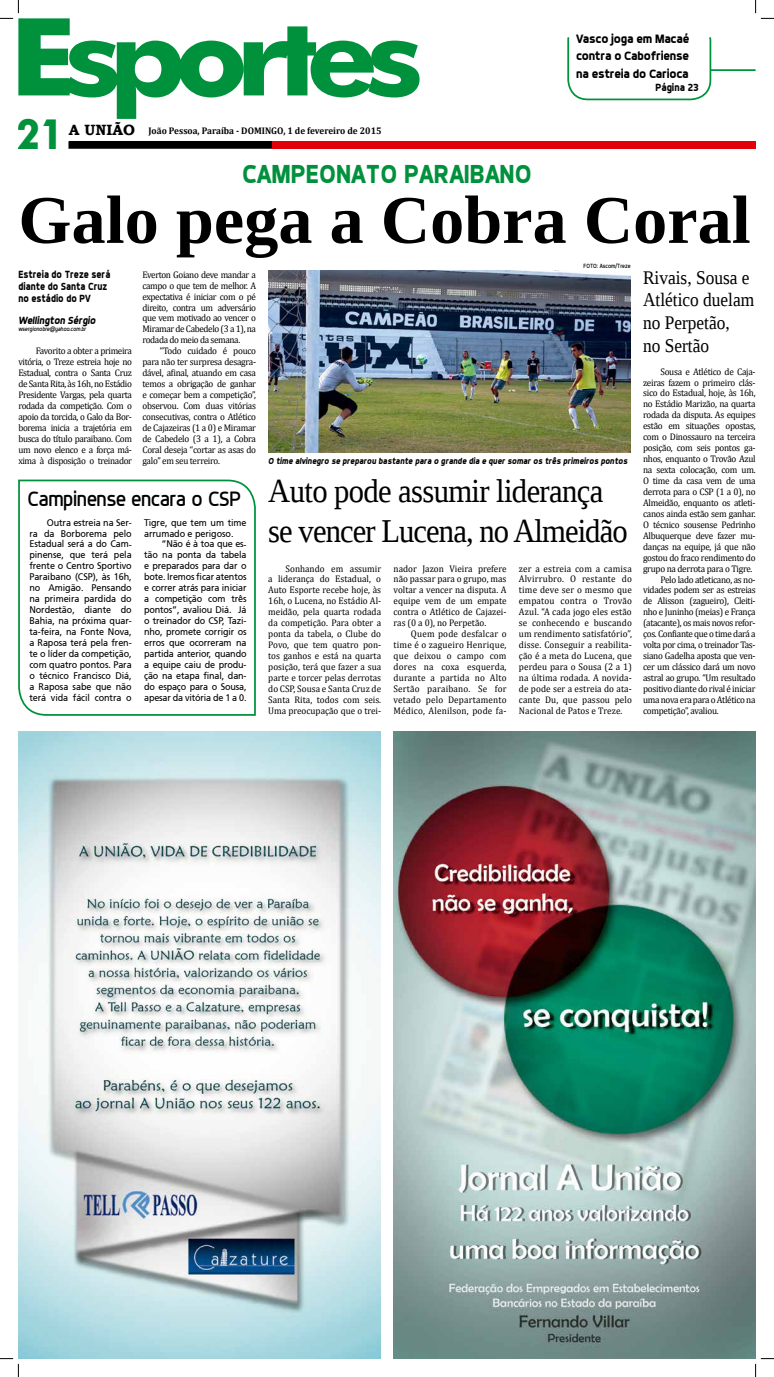
<style>
.page{position:relative;width:774px;height:1377px;background:#fff}
.page>*{position:absolute;margin:0;border:0;box-sizing:border-box;transform-origin:0 0}
.t1{font:700 68.25px "Liberation Serif";color:#000}
.t2{font:700 42px "Futura BT";color:#00913d;scale:.9 1}
.t3{font:33.25px/40.2px "Liberation Serif";letter-spacing:-.02em;color:#000;scale:.92 1}
.t4{font:700 26.25px "Dyno";color:#00913d;scale:.95 1}
.t5{font:21px "Dyno";letter-spacing:-.02em;color:#000}
.t6{font:19.25px/22.8px "Liberation Serif";color:#000;scale:.9 1}
.t7{font:700 12.25px/17.6px "Dyno";letter-spacing:-.02em;color:#000;text-align:justify}
.t8{font:700 10.5px/12.2px "Dyno";color:#000;scale:.9 1}
.t9{font:italic 700 10.5px "Dyno";letter-spacing:-.01em;color:#000;scale:.95 1}
.t10{font:700 10.5px "Dyno";color:#000;scale:.95 1}
.t11{font:9.62px/10.9px "Cambria";letter-spacing:-.03em;color:#000;text-align:justify;scale:.95 1}
.t12{font:9.62px/10.9px "Frutiger";letter-spacing:-.01em;color:#000;text-align:justify;scale:.94 1}
.t13{font:700 9.62px "Cambria";color:#000;scale:.95 1}
.t14{font:italic 700 8.75px "Dyno";color:#000;scale:.95 1}
.t15{font:italic 6.12px "Dyno";letter-spacing:-.01em;color:#000;scale:.95 1}
.t16{font:6.12px "Dyno";color:#000;scale:.95 1}
.s1{font-family:"Bookman Old Style";font-size:14.88px}
</style>
<div class="page">
<div style="left:69px;top:142px;width:202px;height:6px;background:#000"></div>
<div style="left:69px;top:141px;width:203px;height:8px;border:1px solid #000"></div>
<div style="left:272px;top:141px;width:483px;height:8px;background:#e00109"></div>
<div style="left:567px;top:20px;width:144px;height:80px;border:2px solid #00913d;border-radius:20px"></div>
<div style="left:559px;top:19px;width:162px;height:18px;background:#fff"></div>
<hr style="left:710px;top:69px;width:45px;height:2px;background:#00913d">
<img style="left:18px;top:731px;width:362px;height:627px">
<img style="left:393px;top:731px;width:362px;height:627px">
<img style="left:268px;top:270px;width:362px;height:182px">
<svg style="left:18px;top:479px;width:238px;height:237px"></svg>
<svg style="left:0;top:0;width:419px;height:119px"></svg>
<svg style="left:0;top:1357px;width:19px;height:19px"></svg>
<svg style="left:755px;top:0;width:18px;height:19px"></svg>
<svg style="left:754px;top:1357px;width:19px;height:19px"></svg>
<p class="t7" style="left:576px;top:29px;width:115px">Vasco joga em Macaé contra o Cabofriense na estreia do Carioca</p>
<h2 class="t2" style="left:17px;top:109px;width:54px">21</h2>
<p class="t13" style="left:69px;top:125px;width:331px"><span class="s1">A UNIÃO</span> João Pessoa, Paraíba - DOMINGO, 1 de fevereiro de 2015</p>
<p class="t10" style="left:655px;top:81px;width:47px">Página 23</p>
<h3 class="t4" style="left:242px;top:158px;width:306px">CAMPEONATO PARAIBANO</h3>
<h1 class="t1" style="left:18px;top:174px;width:733px">Galo pega a Cobra Coral</h1>
<p class="t8" style="left:18px;top:268px;width:104px">Estreia do Treze será diante do Santa Cruz no estádio do PV</p>
<p class="t16" style="left:583px;top:262px;width:51px">Foto: Ascom/Treze</p>
<h3 class="t6" style="left:643px;top:265px;width:125px">Rivais, Sousa e<br>Atlético duelam no Perpetão,<br>no Sertão</h3>
<p class="t11" style="left:660px;top:366px;width:102px">Sousa e Atlético de Caja-</p>
<p class="t11" style="left:643px;top:376px;width:120px">zeiras fazem o primeiro clás-</p>
<p class="t11" style="left:643px;top:387px;width:120px">sico do Estadual, hoje, às 16h,</p>
<p class="t11" style="left:643px;top:398px;width:120px">no Estádio Marizão, na quarta</p>
<p class="t11" style="left:643px;top:409px;width:120px">rodada da disputa. As equipes</p>
<p class="t11" style="left:643px;top:420px;width:120px">estão em situações opostas,</p>
<p class="t11" style="left:643px;top:431px;width:120px">com o Dinossauro na terceira</p>
<p class="t11" style="left:643px;top:442px;width:120px">posição, com seis pontos ga-</p>
<p class="t11" style="left:643px;top:453px;width:120px">nhos, enquanto o Trovão Azul</p>
<p class="t11" style="left:643px;top:464px;width:120px">na sexta colocação, com um.</p>
<p class="t11" style="left:643px;top:475px;width:120px">O time da casa vem de uma</p>
<p class="t11" style="left:643px;top:486px;width:120px">derrota para o CSP (1 a 0), no</p>
<p class="t11" style="left:643px;top:497px;width:120px">Almeidão, enquanto os atleti-</p>
<p class="t11" style="left:643px;top:508px;width:120px">canos ainda estão sem ganhar.</p>
<p class="t11" style="left:643px;top:519px;width:120px">O técnico sousense Pedrinho</p>
<p class="t11" style="left:643px;top:530px;width:120px">Albuquerque deve fazer mu-</p>
<p class="t11" style="left:643px;top:541px;width:120px">danças na equipe, já que não</p>
<p class="t11" style="left:643px;top:551px;width:120px">gostou do fraco rendimento do</p>
<p class="t11" style="left:643px;top:562px;width:117px">grupo na derrota para o Tigre.</p>
<p class="t11" style="left:660px;top:573px;width:102px">Pelo lado atleticano, as no-</p>
<p class="t11" style="left:643px;top:584px;width:120px">vidades podem ser as estreias</p>
<p class="t11" style="left:643px;top:595px;width:120px">de Alisson (zagueiro), Cleiti-</p>
<p class="t11" style="left:643px;top:606px;width:120px">nho e Juninho (meias) e França</p>
<p class="t11" style="left:643px;top:617px;width:120px">(atacante), os mais novos refor-</p>
<p class="t11" style="left:643px;top:628px;width:120px">ços. Confiante que o time dará a</p>
<p class="t11" style="left:643px;top:639px;width:120px">volta por cima, o treinador Tas-</p>
<p class="t11" style="left:643px;top:650px;width:120px">siano Gadelha aposta que ven-</p>
<p class="t11" style="left:643px;top:661px;width:120px">cer um clássico dará um novo</p>
<p class="t11" style="left:643px;top:672px;width:120px">astral ao grupo. “Um resultado</p>
<p class="t11" style="left:643px;top:683px;width:120px">positivo diante do rival é iniciar</p>
<p class="t11" style="left:643px;top:694px;width:120px">uma nova era para o Atlético na</p>
<p class="t11" style="left:643px;top:705px;width:81px">competição”, avaliou.</p>
<p class="t11" style="left:142px;top:269px;width:121px">Everton Goiano deve mandar a campo o que tem de melhor. A expectativa é iniciar com o pé direito, contra um adversário que vem motivado ao vencer o Miramar de Cabedelo (3 a 1), na rodada do meio da semana.</p>
<p class="t11" style="left:142px;top:345px;width:121px;text-indent:17px">“Todo cuidado é pouco para não ter surpresa desagra&shy;dável, afinal, atuando em casa temos a obrigação de ganhar e começar bem a competição”, observou. Com duas vitórias consecutivas, contra o Atlético de Cajazeiras (1 a 0) e Miramar de Cabedelo (3 a 1), a Cobra Coral deseja “cortar as asas do galo” em seu terreiro.</p>
<p class="t9" style="left:18px;top:314px;width:83px">Wellington Sérgio</p>
<p class="t15" style="left:18px;top:325px;width:73px">wsergionobre@yahoo.com.br</p>
<p class="t11" style="left:18px;top:345px;width:121px;text-indent:17px">Favorito a obter a primeira vitória, o Treze estreia hoje no Estadual, contra o Santa Cruz de Santa Rita, às 16h, no Estádio Presidente Vargas, pela quarta rodada da competição. Com o apoio da torcida, o Galo da Bor&shy;borema inicia a trajetória em busca do título paraibano. Com um novo elenco e a força má&shy;xima à disposição o treinador</p>
<p class="t14" style="left:268px;top:455px;width:379px">O time alvinegro se preparou bastante para o grande dia e quer somar os três primeiros pontos</p>
<h3 class="t3" style="left:268px;top:470px;width:392px">Auto pode assumir liderança se vencer Lucena, no Almeidão</h3>
<h3 class="t5" style="left:28px;top:486px;width:215px">Campinense encara o CSP</h3>
<p class="t12" style="left:29px;top:517px;width:110px;text-indent:17px">Outra estreia na Ser&shy;ra da Borborema pelo Estadual será a do Cam&shy;pinense, que terá pela frente o Centro Sportivo Paraibano (CSP), às 16h, no Amigão. Pensando na primeira pardida do Nordestão, diante do Bahia, na próxima quar&shy;ta-feira, na Fonte Nova, a Raposa terá pela fren&shy;te o líder da competição, com quatro pontos. Para o técnico Francisco Diá, a Raposa sabe que não terá vida fácil contra o</p>
<p class="t12" style="left:144px;top:516px;width:110px">Tigre, que tem um time arrumado e perigoso.</p>
<p class="t12" style="left:144px;top:538px;width:110px;text-indent:17px">“Não é à toa que es&shy;tão na ponta da tabela e preparados para dar o bote. Iremos ficar atentos e correr atrás para iniciar a competição com três pontos”, avaliou Diá. Já o treinador do CSP, Tazi&shy;nho, promete corrigir os erros que ocorreram na partida anterior, quando a equipe caiu de produ&shy;ção na etapa final, dan&shy;do espaço para o Sousa, apesar da vitória de 1 a 0.</p>
<p class="t11" style="left:268px;top:562px;width:120px;text-indent:17px">Sonhando em assumir a liderança do Estadual, o Auto Esporte recebe hoje, às 16h, o Lucena, no Estádio Al&shy;meidão, pela quarta rodada da competição. Para obter a ponta da tabela, o Clube do Povo, que tem quatro pon&shy;tos ganhos e está na quarta posição, terá que fazer a sua parte e torcer pelas derrotas do CSP, Sousa e Santa Cruz de Santa Rita, todos com seis.<br>Uma preocupação que o trei-</p>
<p class="t11" style="left:393px;top:562px;width:120px">nador Jazon Vieira prefere não passar para o grupo, mas voltar a vencer na disputa. A equipe vem de um empate contra o Atlético de Cajazei&shy;ras (0 a 0), no Perpetão.</p>
<p class="t11" style="left:519px;top:562px;width:120px">zer a estreia com a camisa Alvirrubro. O restante do time deve ser o mesmo que empatou contra o Trovão Azul. “A cada jogo eles estão se conhecendo e buscando um rendimento satisfatório”, disse. Conseguir a reabilita&shy;ção é a meta do Lucena, que perdeu para o Sousa (2 a 1) na última rodada. A novida&shy;de pode ser a estreia do ata&shy;cante Du, que passou pelo Nacional de Patos e Treze.</p>
<p class="t11" style="left:393px;top:628px;width:120px;text-indent:17px">Quem pode desfalcar o time é o zagueiro Henrique, que deixou o campo com dores na coxa esquerda, durante a partida no alto sertão paraibano. Se for vetado pelo Departamento Médico, Alenilson, pode fa-</p>
</div>
